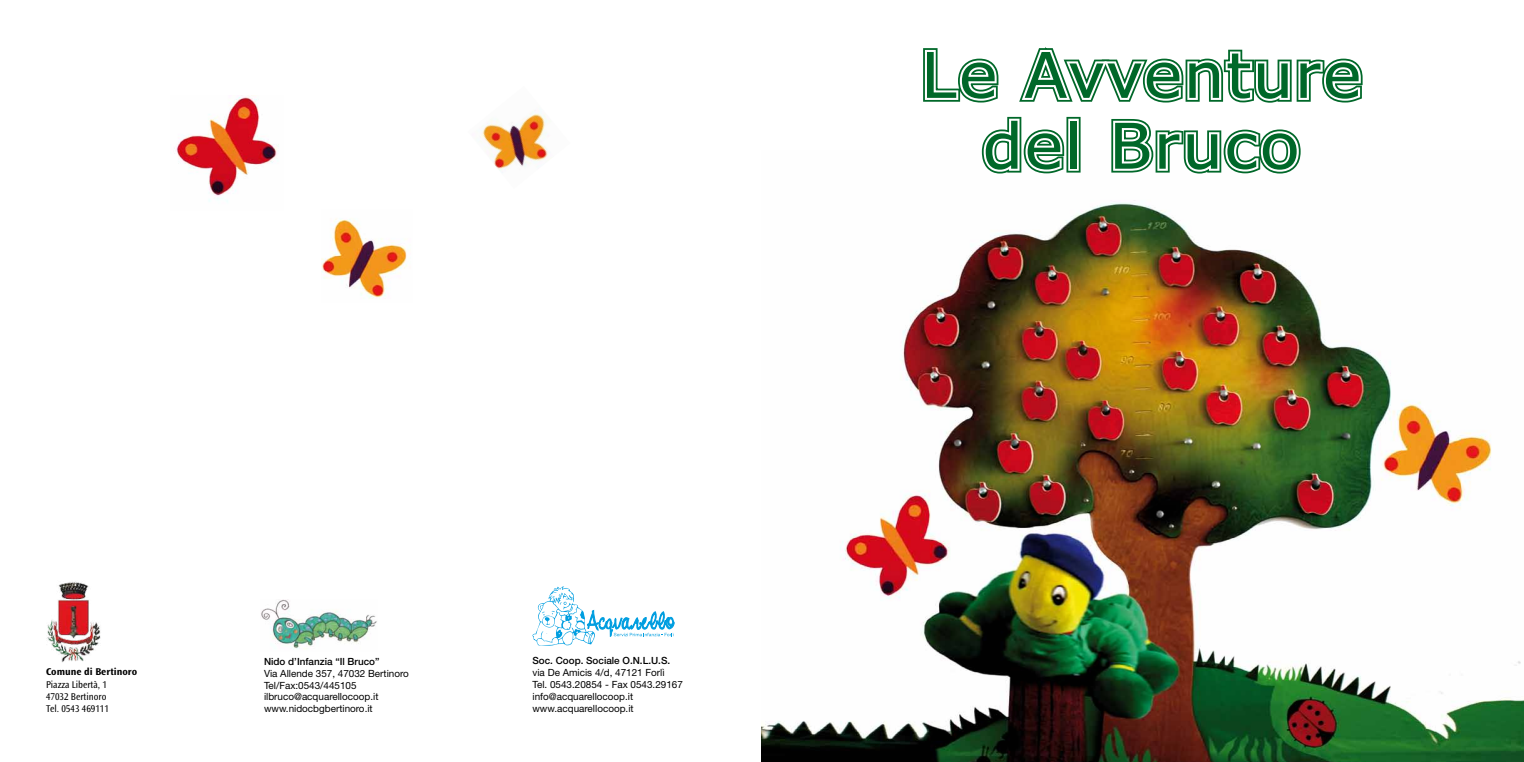
<style>
.page{position:relative;width:1524px;height:762px;background:#fff}
.page>*{position:absolute;margin:0;border:0;box-sizing:border-box;transform-origin:0 0}
.t1{font:63.12px/70.9px "Tahoma";letter-spacing:.05em;color:#006829;text-align:center;scale:1.1 1}
.t2{font:10.25px/12.2px "Ocean Sans Std";color:#000;scale:.9 1}
.t3{font:700 10.25px "Ocean Sans Std";color:#000}
.t4{font:9.88px/11.9px "Helvetica Neue LT Std";color:#000}
.t5{font:500 9.88px "Helvetica Neue LT Std";color:#000}
</style>
<div class="page">
<img style="left:762px;top:200px;width:762px;height:562px">
<svg style="left:532px;top:586px;width:143px;height:60px"></svg>
<img style="left:261px;top:599px;width:116px;height:50px">
<img style="left:174px;top:97px;width:105px;height:105px">
<img style="left:321px;top:218px;width:86px;height:81px">
<img style="left:481px;top:112px;width:69px;height:61px">
<svg style="left:923px;top:47px;width:440px;height:127px"></svg>
<img style="left:47px;top:581px;width:54px;height:81px">
<p class="t3" style="left:46px;top:666px;width:93px">Comune di Bertinoro</p>
<p class="t2" style="left:46px;top:678px;width:71px">Piazza Libertà, 1<br>47032 Bertinoro<br>Tel. 0543 469111</p>
<p class="t5" style="left:264px;top:655px;width:117px">Nido d’Infanzia “Il Bruco”</p>
<p class="t4" style="left:264px;top:667px;width:146px">Via Allende 357, 47032 Bertinoro<br>Tel/Fax:0543/445105 ilbruco@acquarellocoop.it www.nidocbgbertinoro.it</p>
<p class="t5" style="left:532px;top:655px;width:139px">Soc. Coop. Sociale O.N.L.U.S.</p>
<p class="t4" style="left:532px;top:667px;width:152px">via De Amicis 4/d, 47121 Forlì<br>Tel. 0543.20854 - Fax 0543.29167 info@acquarellocoop.it www.acquarellocoop.it</p>
<h1 class="t1" style="left:922px;top:37px;width:400px">Le Avventure del Bruco</h1>
</div>
